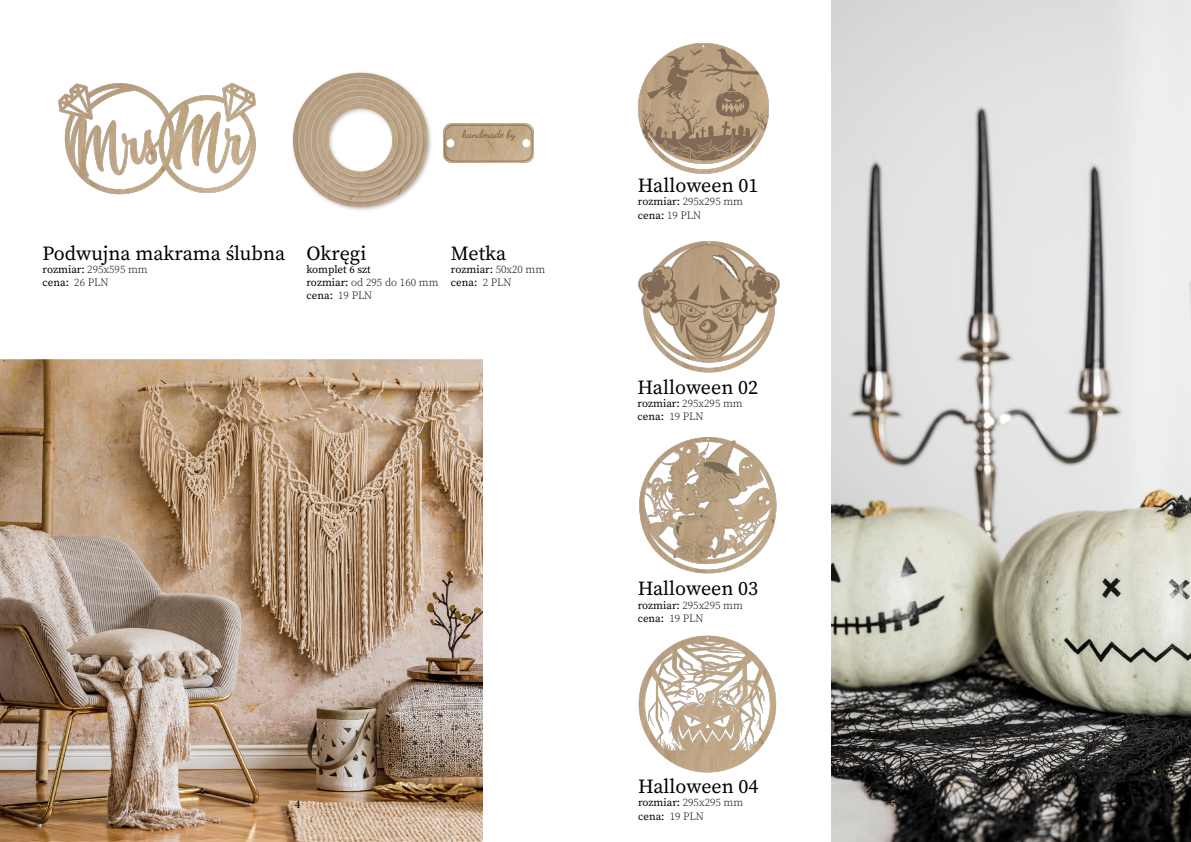
<style>
.page{position:relative;width:1191px;height:842px;background:#fff}
.page>*{position:absolute;margin:0;border:0;box-sizing:border-box;transform-origin:0 0}
.t1{font:20px "Source Serif Variable";color:#000}
.t2{font:12px "Minion Pro";color:#000}
.t3{font:12px "Minion Pro";color:#c3ad88}
.t4{font:11px/13.2px "Source Serif Variable";color:#000}
</style>
<div class="page">
<img style="left:831px;top:0;width:360px;height:842px">
<img style="left:0;top:360px;width:482px;height:482px">
<img style="left:292px;top:72px;width:139px;height:138px">
<img style="left:638px;top:43px;width:131px;height:131px">
<img style="left:638px;top:241px;width:142px;height:132px">
<img style="left:639px;top:437px;width:138px;height:137px">
<img style="left:638px;top:635px;width:139px;height:138px">
<img style="left:443px;top:124px;width:91px;height:38px">
<img style="left:58px;top:83px;width:198px;height:112px">
<h1 class="t1" style="left:43px;top:240px;width:244px">Podwujna makrama ślubna</h1>
<p class="t4" style="left:43px;top:263px;width:107px">rozmiar: 295x595 mm cena: 26 PLN</p>
<h1 class="t1" style="left:306px;top:240px;width:61px">Okręgi</h1>
<p class="t4" style="left:306px;top:263px;width:134px">komplet 6 szt<br>rozmiar: od 295 do 160 mm cena: 19 PLN</p>
<h1 class="t1" style="left:451px;top:240px;width:57px">Metka</h1>
<p class="t4" style="left:451px;top:263px;width:96px">rozmiar: 50x20 mm cena: 2 PLN</p>
<h1 class="t1" style="left:638px;top:172px;width:122px">Halloween 01</h1>
<p class="t4" style="left:638px;top:195px;width:107px">rozmiar: 295x295 mm cena: 19 PLN</p>
<h1 class="t1" style="left:637px;top:374px;width:122px">Halloween 02</h1>
<p class="t4" style="left:637px;top:397px;width:107px">rozmiar: 295x295 mm cena: 19 PLN</p>
<h1 class="t1" style="left:637px;top:575px;width:122px">Halloween 03</h1>
<p class="t4" style="left:637px;top:598px;width:107px">rozmiar: 295x295 mm cena: 19 PLN</p>
<h1 class="t1" style="left:638px;top:773px;width:122px">Halloween 04</h1>
<p class="t4" style="left:638px;top:796px;width:107px">rozmiar: 295x295 mm cena: 19 PLN</p>
<p class="t2" style="left:295px;top:796px;width:7px">4</p>
<p class="t3" style="left:890px;top:796px;width:7px">5</p>
</div>
